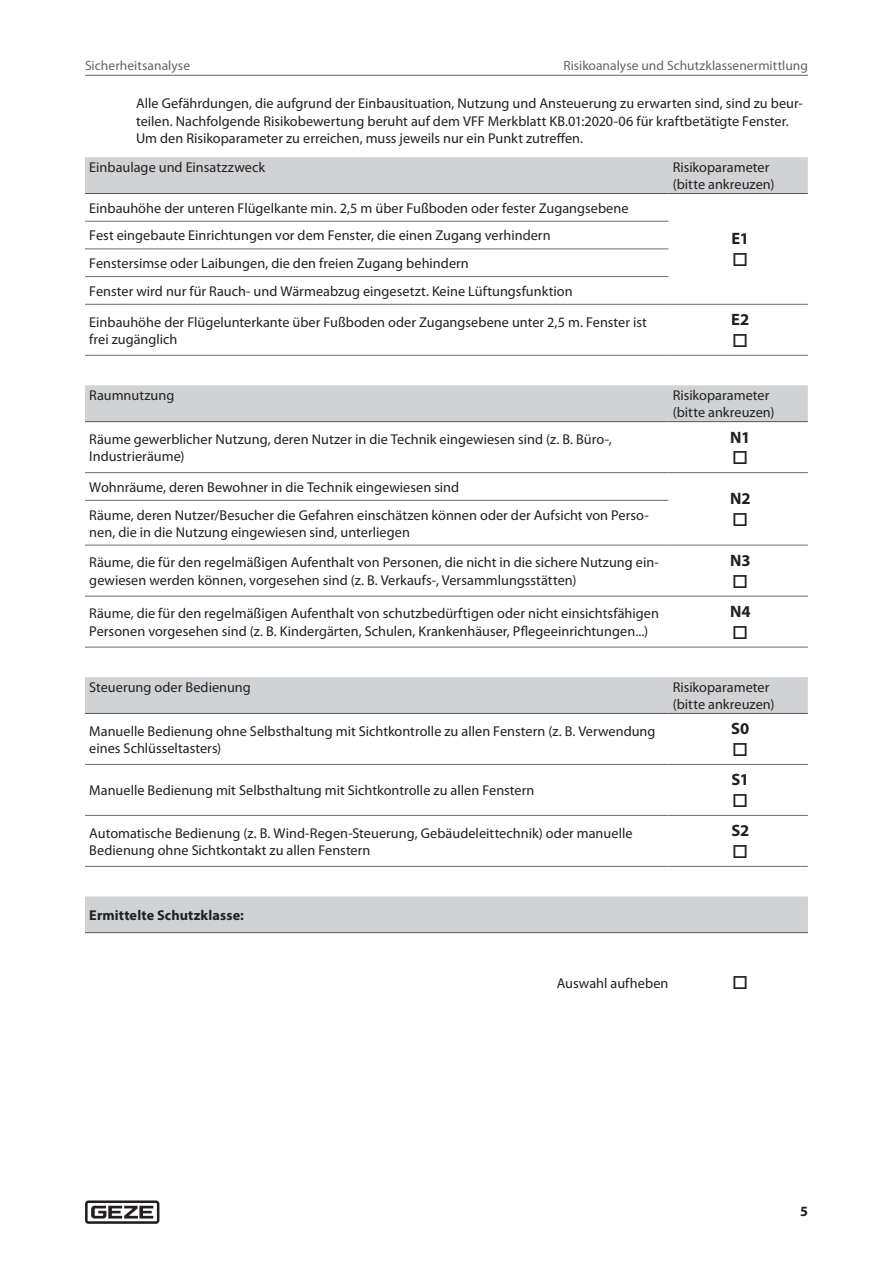
<style>
.page{position:relative;width:893px;height:1263px;background:#fff}
.page>*{position:absolute;margin:0;border:0;box-sizing:border-box;transform-origin:0 0}
.t1{font:700 16.5px "Myriad Pro";letter-spacing:-.005em;color:#231f20}
.t2{font:14.25px/17.1px "Myriad Pro";letter-spacing:.005em;color:#231f20}
.t3{font:700 14.25px "Myriad Pro";letter-spacing:.01em;color:#231f20}
.t4{font:13.5px "Myriad Pro";letter-spacing:.005em;color:#636366}
</style>
<div class="page">
<svg style="left:85px;top:1200px;width:74px;height:24px"></svg>
<hr style="left:85px;top:75px;width:723px;height:1px;background:#636366">
<div style="left:85px;top:157px;width:723px;height:36px;background:#d1d2d4"></div>
<hr style="left:85px;top:193px;width:583px;height:1px;background:#57585a">
<hr style="left:668px;top:193px;width:140px;height:1px;background:#57585a">
<hr style="left:85px;top:221px;width:583px;height:1px;background:#6c6d70">
<hr style="left:85px;top:249px;width:583px;height:1px;background:#6c6d70">
<hr style="left:85px;top:276px;width:583px;height:1px;background:#6c6d70">
<hr style="left:85px;top:304px;width:583px;height:1px;background:#6c6d70">
<hr style="left:668px;top:304px;width:140px;height:1px;background:#6c6d70">
<hr style="left:85px;top:355px;width:583px;height:1px;background:#6c6d70">
<hr style="left:668px;top:355px;width:140px;height:1px;background:#6c6d70">
<div style="left:85px;top:385px;width:723px;height:36px;background:#d1d2d4"></div>
<hr style="left:85px;top:421px;width:583px;height:1px;background:#57585a">
<hr style="left:668px;top:421px;width:140px;height:1px;background:#57585a">
<hr style="left:85px;top:472px;width:583px;height:1px;background:#6c6d70">
<hr style="left:668px;top:472px;width:140px;height:1px;background:#6c6d70">
<hr style="left:85px;top:500px;width:583px;height:1px;background:#6c6d70">
<hr style="left:85px;top:545px;width:583px;height:1px;background:#6c6d70">
<hr style="left:668px;top:545px;width:140px;height:1px;background:#6c6d70">
<hr style="left:85px;top:596px;width:583px;height:1px;background:#6c6d70">
<hr style="left:668px;top:596px;width:140px;height:1px;background:#6c6d70">
<hr style="left:85px;top:647px;width:583px;height:1px;background:#6c6d70">
<hr style="left:668px;top:647px;width:140px;height:1px;background:#6c6d70">
<div style="left:85px;top:677px;width:723px;height:36px;background:#d1d2d4"></div>
<hr style="left:85px;top:713px;width:583px;height:1px;background:#57585a">
<hr style="left:668px;top:713px;width:140px;height:1px;background:#57585a">
<hr style="left:85px;top:764px;width:583px;height:1px;background:#6c6d70">
<hr style="left:668px;top:764px;width:140px;height:1px;background:#6c6d70">
<hr style="left:85px;top:815px;width:583px;height:1px;background:#6c6d70">
<hr style="left:668px;top:815px;width:140px;height:1px;background:#6c6d70">
<hr style="left:85px;top:866px;width:583px;height:1px;background:#6c6d70">
<hr style="left:668px;top:866px;width:140px;height:1px;background:#6c6d70">
<div style="left:85px;top:896px;width:723px;height:36px;background:#d1d2d4"></div>
<hr style="left:85px;top:932px;width:245px;height:1px;background:#57585a">
<hr style="left:330px;top:932px;width:478px;height:1px;background:#57585a">
<p class="t4" style="left:85px;top:57px;width:107px">Sicherheitsanalyse</p>
<p class="t4" style="left:563px;top:57px;width:246px">Risikoanalyse und Schutzklassenermittlung</p>
<p class="t2" style="left:136px;top:95px;width:668px">Alle Gefährdungen, die aufgrund der Einbausituation, Nutzung und Ansteuerung zu erwarten sind, sind zu beur&shy;teilen. Nachfolgende Risikobewertung beruht auf dem VFF Merkblatt KB.01:2020-06 für kraftbetätigte Fenster.<br>Um den Risikoparameter zu erreichen, muss jeweils nur ein Punkt zutreffen.</p>
<p class="t2" style="left:89px;top:159px;width:177px">Einbaulage und Einsatzzweck</p>
<p class="t2" style="left:673px;top:159px;width:103px">Risikoparameter (bitte ankreuzen)</p>
<p class="t2" style="left:89px;top:199px;width:541px">Einbauhöhe der unteren Flügelkante min. 2,5 m über Fußboden oder fester Zugangsebene</p>
<p class="t1" style="left:731px;top:228px;width:19px">E1</p>
<p class="t2" style="left:89px;top:221px;width:485px;line-height:27.8px">Fest eingebaute Einrichtungen vor dem Fenster, die einen Zugang verhindern<br>Fenstersimse oder Laibungen, die den freien Zugang behindern<br>Fenster wird nur für Rauch- und Wärmeabzug eingesetzt. Keine Lüftungsfunktion</p>
<p class="t2" style="left:89px;top:313px;width:559px">Einbauhöhe der Flügelunterkante über Fußboden oder Zugangsebene unter 2,5 m. Fenster ist frei zugänglich</p>
<p class="t1" style="left:731px;top:309px;width:19px">E2</p>
<p class="t2" style="left:89px;top:387px;width:87px">Raumnutzung</p>
<p class="t2" style="left:673px;top:387px;width:103px">Risikoparameter (bitte ankreuzen)</p>
<p class="t2" style="left:89px;top:430px;width:524px">Räume gewerblicher Nutzung, deren Nutzer in die Technik eingewiesen sind (z. B. Büro-,<br>Industrieräume)</p>
<p class="t1" style="left:730px;top:426px;width:21px">N1</p>
<p class="t2" style="left:89px;top:478px;width:371px">Wohnräume, deren Bewohner in die Technik eingewiesen sind</p>
<p class="t1" style="left:730px;top:488px;width:22px">N2</p>
<p class="t2" style="left:89px;top:506px;width:561px">Räume, deren Nutzer/Besucher die Gefahren einschätzen können oder der Aufsicht von Perso-</p>
<p class="t2" style="left:89px;top:516px;width:571px;line-height:30.8px">nen, die in die Nutzung eingewiesen sind, unterliegen<br>Räume, die für den regelmäßigen Aufenthalt von Personen, die nicht in die sichere Nutzung ein-</p>
<p class="t2" style="left:89px;top:571px;width:489px">gewiesen werden können, vorgesehen sind (z. B. Verkaufs-, Versammlungsstätten)</p>
<p class="t1" style="left:730px;top:550px;width:22px">N3</p>
<p class="t2" style="left:89px;top:605px;width:571px">Räume, die für den regelmäßigen Aufenthalt von schutzbedürftigen oder nicht einsichtsfähigen<br>Personen vorgesehen sind (z. B. Kindergärten, Schulen, Krankenhäuser, Pflegeeinrichtungen...)</p>
<p class="t1" style="left:730px;top:601px;width:22px">N4</p>
<p class="t2" style="left:89px;top:678px;width:163px">Steuerung oder Bedienung</p>
<p class="t2" style="left:673px;top:678px;width:103px">Risikoparameter (bitte ankreuzen)</p>
<p class="t2" style="left:89px;top:722px;width:568px">Manuelle Bedienung ohne Selbsthaltung mit Sichtkontrolle zu allen Fenstern (z. B. Verwendung eines Schlüsseltasters)</p>
<p class="t1" style="left:731px;top:718px;width:20px">S0</p>
<p class="t2" style="left:89px;top:782px;width:447px">Manuelle Bedienung mit Selbsthaltung mit Sichtkontrolle zu allen Fenstern</p>
<p class="t1" style="left:732px;top:769px;width:19px">S1</p>
<p class="t2" style="left:89px;top:824px;width:545px">Automatische Bedienung (z. B. Wind-Regen-Steuerung, Gebäudeleittechnik) oder manuelle<br>Bedienung ohne Sichtkontakt zu allen Fenstern</p>
<p class="t1" style="left:731px;top:820px;width:19px">S2</p>
<p class="t3" style="left:89px;top:906px;width:156px">Ermittelte Schutzklasse:</p>
<p class="t2" style="left:557px;top:974px;width:113px">Auswahl aufheben</p>
<p class="t3" style="left:800px;top:1202px;width:9px">5</p>
</div>
